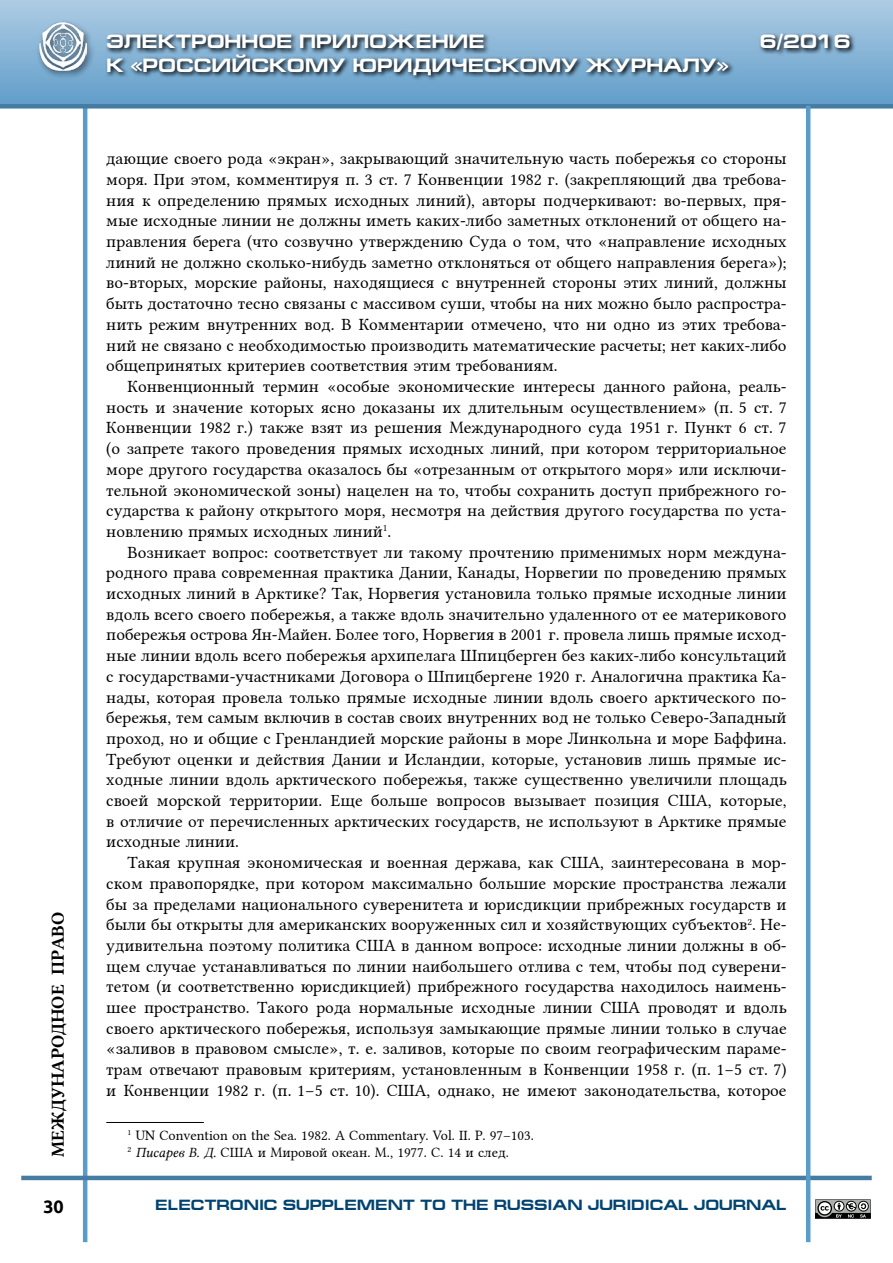
<style>
.page{position:relative;width:893px;height:1263px;background:#fff}
.page>*{position:absolute;margin:0;border:0;box-sizing:border-box;transform-origin:0 0}
.t1{font:700 19.5px "Europe Ext";color:#fff}
.t2{font:18px "Lin Libertine B";color:#000}
.t3{font:700 18px "Ubuntu";color:#000}
.t4{font:17.25px/20.7px "Lin Libertine";color:#000;text-align:justify}
.t5{font:700 15px "Europe Ext";color:#004371}
.t6{font:14.25px/17.1px "Lin Libertine";color:#000}
.s1{font-family:"Lin Libertine I"}
</style>
<div class="page">
<div style="left:0;top:0;width:893px;height:106px;background:linear-gradient(to bottom,#aecce4,#619dc9)"></div>
<hr style="left:83px;top:106px;width:4px;height:1136px;background:#589cca">
<hr style="left:21px;top:1176px;width:851px;height:4px;background:#467ba2">
<div style="left:0;top:104px;width:893px;height:5px;background:#467ba2"></div>
<div style="left:35px;top:19px;width:60px;height:60px;background:#000;opacity:.63"></div>
<img style="left:39px;top:23px;width:48px;height:47px">
<svg style="left:105px;top:31px;width:751px;height:50px;background:#6b90ab"></svg>
<hr style="left:806px;top:106px;width:4px;height:1136px;background:#589cca">
<svg style="left:815px;top:1199px;width:56px;height:20px"></svg>
<hr style="left:106px;top:1122px;width:98px;height:1px;background:#000">
<p class="t2" style="left:46px;top:1157px;width:246px;rotate:-90deg">международное право</p>
<p class="t3" style="left:43px;top:1196px;width:22px">30</p>
<p class="t1" style="left:106px;top:31px;width:380px">ЭЛЕКТРОННОЕ ПРИЛОЖЕНИЕ</p>
<p class="t1" style="left:760px;top:31px;width:92px">6/2016</p>
<p class="t1" style="left:106px;top:54px;width:624px">К «РОССИЙСКОМУ ЮРИДИЧЕСКОМУ ЖУРНАЛУ»</p>
<p class="t4" style="left:106px;top:146px;width:682px">дающие своего рода «экран», закрывающий значительную часть побережья со стороны моря. При этом, комментируя п. 3 ст. 7 Конвенции 1982 г. (закрепляющий два требова&shy;ния к определению прямых исходных линий), авторы подчеркивают: во-первых, пря&shy;мые исходные линии не должны иметь каких-либо заметных отклонений от общего на&shy;правления берега (что созвучно утверждению Суда о том, что «направление исходных линий не должно сколько-нибудь заметно отклоняться от общего направления берега»); во-вторых, морские районы, находящиеся с внутренней стороны этих линий, должны быть достаточно тесно связаны с массивом суши, чтобы на них можно было распростра&shy;нить режим внутренних вод. В Комментарии отмечено, что ни одно из этих требова&shy;ний не связано с необходимостью производить математические расчеты; нет каких-либо общепринятых критериев соответствия этим требованиям.</p>
<p class="t4" style="left:106px;top:374px;width:682px;text-indent:21px">Конвенционный термин «особые экономические интересы данного района, реаль&shy;ность и значение которых ясно доказаны их длительным осуществлением» (п. 5 ст. 7<br>Конвенции 1982 г.) также взят из решения Международного суда 1951 г. Пункт 6 ст. 7 (о запрете такого проведения прямых исходных линий, при котором территориальное море другого государства оказалось бы «отрезанным от открытого моря» или исключи&shy;тельной экономической зоны) нацелен на то, чтобы сохранить доступ прибрежного го&shy;сударства к району открытого моря, несмотря на действия другого государства по уста&shy;новлению прямых исходных линий<sup>1</sup>.</p>
<p class="t4" style="left:106px;top:540px;width:682px;text-indent:21px">Возникает вопрос: соответствует ли такому прочтению применимых норм междуна&shy;родного права современная практика Дании, Канады, Норвегии по проведению прямых исходных линий в Арктике? Так, Норвегия установила только прямые исходные линии вдоль всего своего побережья, а также вдоль значительно удаленного от ее материкового побережья острова Ян-Майен. Более того, Норвегия в 2001 г. провела лишь прямые исход&shy;ные линии вдоль всего побережья архипелага Шпицберген без каких-либо консультаций с государствами-участниками Договора о Шпицбергене 1920 г. Аналогична практика Ка&shy;нады, которая провела только прямые исходные линии вдоль своего арктического по&shy;бережья, тем самым включив в состав своих внутренних вод не только Северо-Западный проход, но и общие с Гренландией морские районы в море Линкольна и море Баффина.<br>Требуют оценки и действия Дании и Исландии, которые, установив лишь прямые ис&shy;ходные линии вдоль арктического побережья, также существенно увеличили площадь своей морской территории. Еще больше вопросов вызывает позиция США, которые, в отличие от перечисленных арктических государств, не используют в Арктике прямые исходные линии.</p>
<p class="t4" style="left:106px;top:850px;width:682px;text-indent:21px">Такая крупная экономическая и военная держава, как США, заинтересована в мор&shy;ском правопорядке, при котором максимально большие морские пространства лежали бы за пределами национального суверенитета и юрисдикции прибрежных государств и были бы открыты для американских вооруженных сил и хозяйствующих субъектов<sup>2</sup>. Не&shy;удивительна поэтому политика США в данном вопросе: исходные линии должны в об&shy;щем случае устанавливаться по линии наибольшего отлива с тем, чтобы под суверени&shy;тетом (и соответственно юрисдикцией) прибрежного государства находилось наимень&shy;шее пространство. Такого рода нормальные исходные линии США проводят и вдоль своего арктического побережья, используя замыкающие прямые линии только в случае «заливов в правовом смысле», т. е. заливов, которые по своим географическим параме&shy;трам отвечают правовым критериям, установленным в Конвенции 1958 г. (п. 1−5 ст. 7) и Конвенции 1982 г. (п. 1−5 ст. 10). США, однако, не имеют законодательства, которое</p>
<p class="t6" style="left:128px;top:1125px;width:408px"><sup>1</sup> UN Convention on the Sea. 1982. A Commentary. Vol. II. P. 97–103.<br><sup>2</sup> <span class="s1">Писарев В. Д.</span> США и Мировой океан. М., 1977. С. 14 и след.</p>
<p class="t5" style="left:155px;top:1196px;width:633px">ELECTRONIC SUPPLEMENT TO THE RUSSIAN JURIDICAL JOURNAL</p>
</div>
